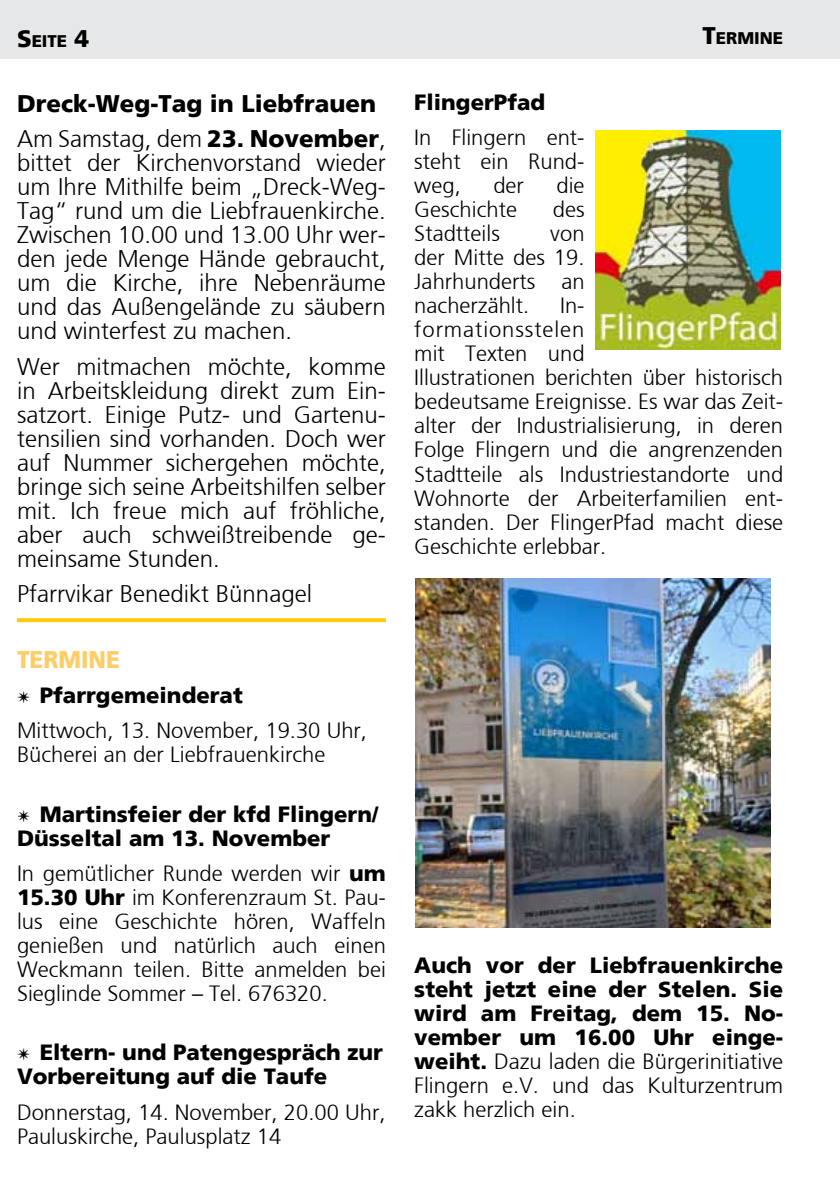
<style>
.page{position:relative;width:840px;height:1191px;background:#fff}
.page>*{position:absolute;margin:0;border:0;box-sizing:border-box;transform-origin:0 0}
.t1{font:300 24px/24px "Frutiger";color:#000;text-align:justify}
.t2{font:900 24px/35.4px "Frutiger";color:#000}
.t3{font:900 24px "Frutiger";color:#ffcd67;scale:.94 1}
.t4{font:300 22px/24px "Frutiger";color:#000;text-align:justify}
.t5{font:900 22px/24px "Frutiger";color:#000}
.t6{font:900 16.8px "Frutiger";color:#000}
.s1{font-size:24px}
.s2{font-weight:300}
.s3{font-family:"Minion Pro";font-weight:400}
.s4{font-weight:900}
</style>
<div class="page">
<div style="left:0;top:0;width:839px;height:58px;background:#e6e7e8"></div>
<img style="left:595px;top:130px;width:184px;height:219px">
<img style="left:415px;top:578px;width:354px;height:349px">
<svg style="left:17px;top:618px;width:369px;height:4px"></svg>
<p class="t6" style="left:17px;top:31px;width:74px"><span class="s1">S</span>EITE <span class="s1">4</span></p>
<p class="t6" style="left:702px;top:28px;width:82px"><span class="s1">T</span>ERMINE</p>
<p class="t2" style="left:17px;top:85px;width:370px">Dreck-Weg-Tag in Liebfrauen<br><span class="s2">Am Samstag, dem</span> 23. November<span class="s2">,</span></p>
<p class="t1" style="left:17px;top:151px;width:370px">bittet der Kirchenvorstand wieder um Ihre Mithilfe beim „Dreck-Weg-Tag“ rund um die Liebfrauenkirche.<br>Zwischen 10.00 und 13.00 Uhr wer&shy;den jede Menge Hände gebraucht, um die Kirche, ihre Nebenräume und das Außengelände zu säubern und winterfest zu machen.</p>
<p class="t1" style="left:17px;top:354px;width:370px">Wer mitmachen möchte, komme in Arbeitskleidung direkt zum Ein&shy;satzort. Einige Putz- und Gartenu&shy;tensilien sind vorhanden. Doch wer auf Nummer sichergehen möchte, bringe sich seine Arbeitshilfen selber mit. Ich freue mich auf fröhliche, aber auch schweißtreibende ge&shy;meinsame Stunden.</p>
<p class="t1" style="left:17px;top:582px;width:296px">Pfarrvikar Benedikt Bünnagel</p>
<p class="t3" style="left:17px;top:644px;width:111px">TERMINE</p>
<p class="t4" style="left:17px;top:677px;width:351px;line-height:35.4px"><span class="s3">✴</span> <span class="s4">Pfarrgemeinderat<br></span>Mittwoch, 13. November, 19.30 Uhr,</p>
<p class="t4" style="left:17px;top:743px;width:310px">Bücherei an der Liebfrauenkirche</p>
<p class="t5" style="left:17px;top:801px;width:362px"><span class="s3">✴</span> Martinsfeier der kfd Flingern/<br>Düsseltal am 13. November</p>
<p class="t4" style="left:17px;top:861px;width:370px">In gemütlicher Runde werden wir <span class="s4">um 15.30 Uhr</span> im Konferenzraum St. Pau&shy;lus eine Geschichte hören, Waffeln genießen und natürlich auch einen Weckmann teilen. Bitte anmelden bei Sieglinde Sommer – Tel. 676320.</p>
<p class="t5" style="left:17px;top:1040px;width:367px"><span class="s3">✴</span> Eltern- und Patengespräch zur<br>Vorbereitung auf die Taufe</p>
<p class="t4" style="left:17px;top:1100px;width:370px">Donnerstag, 14. November, 20.00 Uhr,<br>Pauluskirche, Paulusplatz 14</p>
<p class="t5" style="left:414px;top:90px;width:132px">FlingerPfad</p>
<p class="t4" style="left:414px;top:126px;width:172px">In Flingern ent&shy;steht ein Rund&shy;weg,</p>
<p class="t4" style="left:493px;top:174px;width:32px">der</p>
<p class="t4" style="left:556px;top:174px;width:30px">die</p>
<p class="t4" style="left:414px;top:198px;width:104px">Geschichte</p>
<p class="t4" style="left:552px;top:198px;width:33px">des</p>
<p class="t4" style="left:414px;top:222px;width:87px">Stadtteils</p>
<p class="t4" style="left:414px;top:222px;width:172px;text-indent:136px">von der Mitte des 19.<br>Jahrhunderts an nacherzählt.</p>
<p class="t4" style="left:414px;top:294px;width:370px;text-align:left;text-indent:146px">In-<br>formationsstelen<br>mit Texten und<br>Illustrationen berichten über historisch bedeutsame Ereignisse. Es war das Zeit&shy;alter der Industrialisierung, in deren<br>Folge Flingern und die angrenzenden<br>Stadtteile als Industriestandorte und<br>Wohnorte der Arbeiterfamilien ent&shy;standen. Der FlingerPfad macht diese<br>Geschichte erlebbar.</p>
<p class="t5" style="left:414px;top:953px;width:370px;text-align:justify">Auch vor der Liebfrauenkirche steht jetzt eine der Stelen. Sie wird am Freitag, dem 15. No&shy;vember um 16.00 Uhr einge&shy;weiht. <span class="s2">Dazu laden die Bürgerinitiative Flingern e.V. und das Kulturzentrum zakk herzlich ein.</span></p>
</div>
